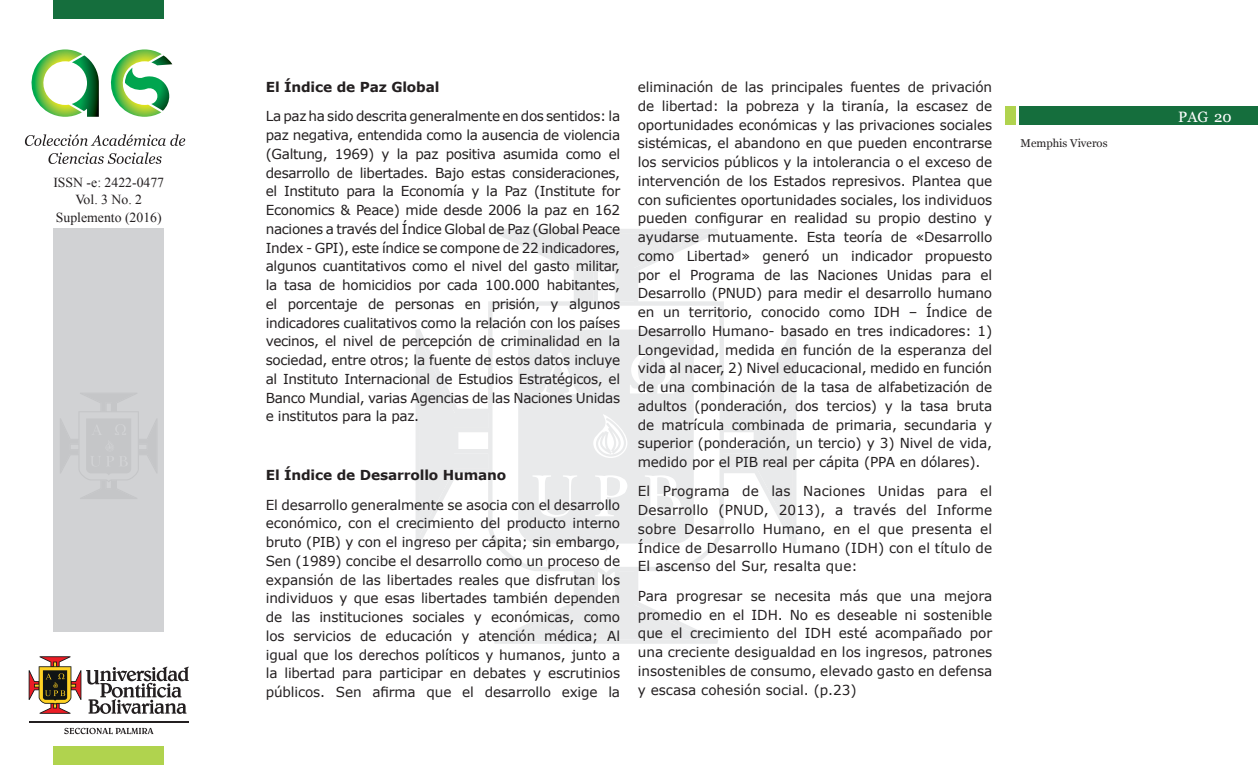
<style>
.page{position:relative;width:1258px;height:765px;background:#fff}
.page>*{position:absolute;margin:0;border:0;box-sizing:border-box;transform-origin:0 0}
.t1{font:15px "Georgia";color:#fff}
.Cuerpo_2{font:13.75px/18.8px "Verdana";letter-spacing:-.01em;color:#231f20;text-align:justify}
.Cuerpo_2-2{font:700 13.75px "Verdana";letter-spacing:-.01em;color:#231f20}
.t2{font:13.75px/17.5px "Times New Roman";color:#231f20;text-align:center}
.t3{font:11.25px "Georgia";color:#231f20}
</style>
<div class="page">
<div style="left:54px;top:229px;width:110px;height:403px;background:#d1d2d4"></div>
<div style="left:54px;top:0;width:110px;height:18px;background:#156e3d"></div>
<div style="left:1020px;top:107px;width:238px;height:18px;background:#156e3d"></div>
<div style="left:1006px;top:107px;width:10px;height:18px;background:#b0d34e"></div>
<div style="left:54px;top:747px;width:110px;height:18px;background:#b0d34e"></div>
<svg style="left:29px;top:656px;width:160px;height:58px"></svg>
<svg style="left:64px;top:728px;width:89px;height:6px"></svg>
<hr style="left:29px;top:721px;width:160px;height:1px;background:#231f20">
<svg style="left:60px;top:393px;width:97px;height:106px"></svg>
<svg style="left:416px;top:229px;width:380px;height:415px"></svg>
<svg style="left:518px;top:330px;width:176px;height:222px;background:#ebeced"></svg>
<svg style="left:657px;top:477px;width:16px;height:37px"></svg>
<svg style="left:551px;top:360px;width:13px;height:17px"></svg>
<svg style="left:110px;top:49px;width:62px;height:68px"></svg>
<svg style="left:31px;top:49px;width:68px;height:68px"></svg>
<svg style="left:25px;top:134px;width:160px;height:12px"></svg>
<svg style="left:48px;top:152px;width:114px;height:12px"></svg>
<p class="t2" style="left:53px;top:173px;width:112px">ISSN -e: 2422-0477<br>Vol. 3 No. 2<br>Suplemento (2016)</p>
<p class="Cuerpo_2-2" style="left:266px;top:77px;width:175px">El Índice de Paz Global</p>
<p class="Cuerpo_2" style="left:266px;top:107px;width:356px">La paz ha sido descrita generalmente en dos sentidos: la paz negativa, entendida como la ausencia de violencia (Galtung, 1969) y la paz positiva asumida como el desarrollo de libertades. Bajo estas consideraciones, el Instituto para la Economía y la Paz (Institute for Economics &amp; Peace) mide desde 2006 la paz en 162 naciones a través del Índice Global de Paz (Global Peace Index - GPI), este índice se compone de 22 indicadores, algunos cuantitativos como el nivel del gasto militar, la tasa de homicidios por cada 100.000 habitantes, el porcentaje de personas en prisión, y algunos indicadores cualitativos como la relación con los países vecinos, el nivel de percepción de criminalidad en la sociedad, entre otros; la fuente de estos datos incluye al Instituto Internacional de Estudios Estratégicos, el Banco Mundial, varias Agencias de las Naciones Unidas e institutos para la paz.</p>
<p class="Cuerpo_2-2" style="left:266px;top:465px;width:242px">El Índice de Desarrollo Humano</p>
<p class="Cuerpo_2" style="left:266px;top:495px;width:356px">El desarrollo generalmente se asocia con el desarrollo económico, con el crecimiento del producto interno bruto (PIB) y con el ingreso per cápita; sin embargo, Sen (1989) concibe el desarrollo como un proceso de expansión de las libertades reales que disfrutan los individuos y que esas libertades también dependen de las instituciones sociales y económicas, como los servicios de educación y atención médica; Al igual que los derechos políticos y humanos, junto a la libertad para participar en debates y escrutinios públicos. Sen afirma que el desarrollo exige la</p>
<p class="Cuerpo_2" style="left:638px;top:77px;width:356px">eliminación de las principales fuentes de privación de libertad: la pobreza y la tiranía, la escasez de oportunidades económicas y las privaciones sociales sistémicas, el abandono en que pueden encontrarse los servicios públicos y la intolerancia o el exceso de intervención de los Estados represivos. Plantea que con suficientes oportunidades sociales, los individuos pueden configurar en realidad su propio destino y ayudarse mutuamente. Esta teoría de «Desarrollo como Libertad» generó un indicador propuesto por el Programa de las Naciones Unidas para el Desarrollo (PNUD) para medir el desarrollo humano en un territorio, conocido como IDH – Índice de Desarrollo Humano- basado en tres indicadores: 1)<br>Longevidad, medida en función de la esperanza del vida al nacer, 2) Nivel educacional, medido en función de una combinación de la tasa de alfabetización de adultos (ponderación, dos tercios) y la tasa bruta de matrícula combinada de primaria, secundaria y superior (ponderación, un tercio) y 3) Nivel de vida, medido por el PIB real per cápita (PPA en dólares).</p>
<p class="Cuerpo_2" style="left:638px;top:482px;width:356px">El Programa de las Naciones Unidas para el Desarrollo (PNUD, 2013), a través del Informe sobre Desarrollo Humano, en el que presenta el Índice de Desarrollo Humano (IDH) con el título de El ascenso del Sur, resalta que:</p>
<p class="Cuerpo_2" style="left:638px;top:586px;width:356px">Para progresar se necesita más que una mejora promedio en el IDH. No es deseable ni sostenible que el crecimiento del IDH esté acompañado por una creciente desigualdad en los ingresos, patrones insostenibles de consumo, elevado gasto en defensa y escasa cohesión social. (p.23)</p>
<p class="t3" style="left:1020px;top:135px;width:88px">Memphis Viveros</p>
<p class="t1" style="left:1178px;top:105px;width:55px">PAG 20</p>
</div>
